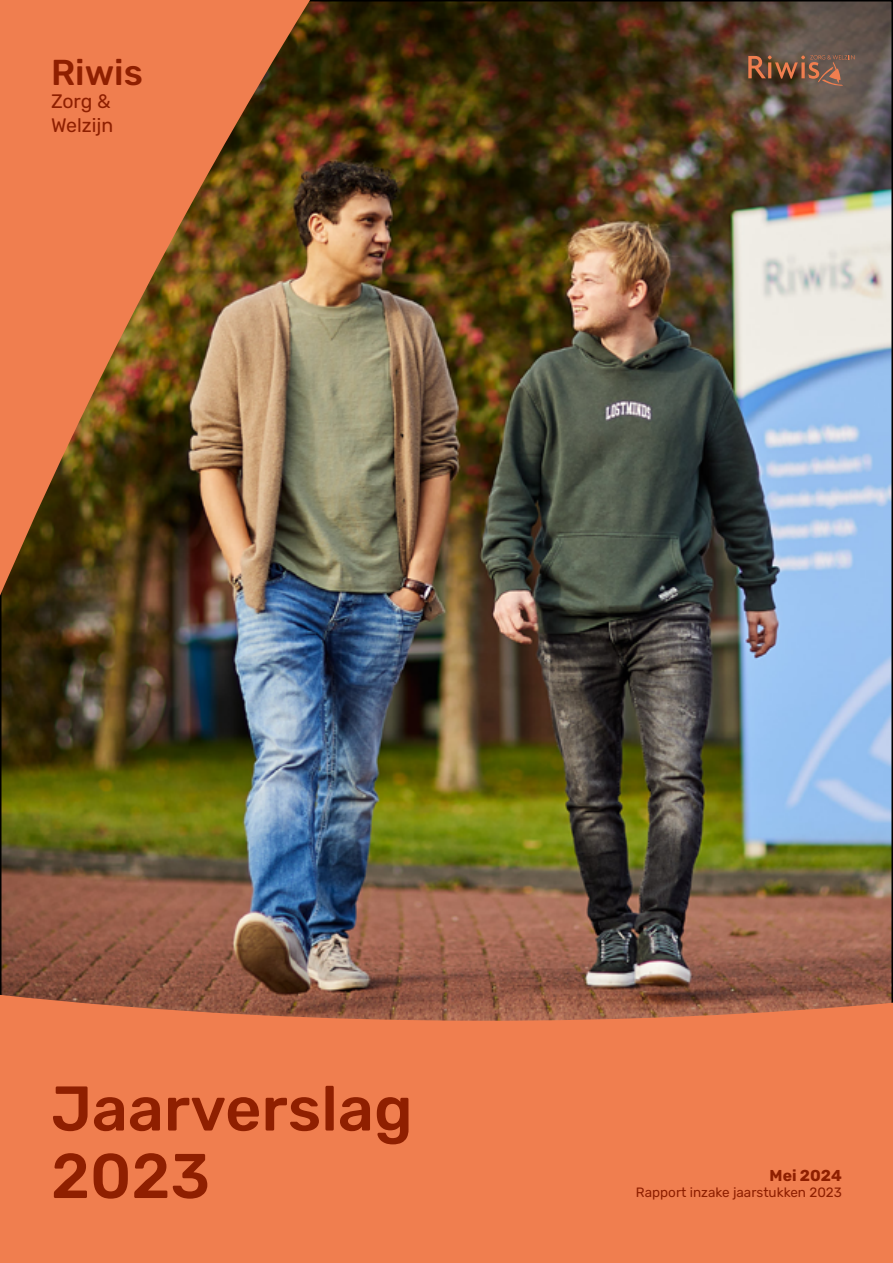
<style>
.page{position:relative;width:893px;height:1263px;background:#fff}
.page>*{position:absolute;margin:0;border:0;box-sizing:border-box;transform-origin:0 0}
.t1{font:500 63px/67.5px "Rubik";color:#8f1f00}
.t2{font:500 36px "Rubik";color:#8f1f00}
.t3{font:19.5px/23.4px "Rubik";color:#8f1f00}
.t4{font:700 15.75px "Rubik";color:#8f1f00}
.t5{font:13.5px "Rubik";color:#8f1f00}
</style>
<div class="page">
<img style="left:3px;top:3px;width:887px;height:992px">
<img style="left:0;top:0;width:310px;height:619px">
<div style="left:0;top:995px;width:893px;height:268px;background:#f07e4f"></div>
<svg style="left:748px;top:55px;width:107px;height:31px;background:#7d5742"></svg>
<h2 class="t2" style="left:51px;top:52px;width:93px">Riwis</h2>
<h3 class="t3" style="left:51px;top:90px;width:64px">Zorg &amp;<br>Welzijn</h3>
<h1 class="t1" style="left:51px;top:1076px;width:363px">Jaarverslag<br>2023</h1>
<p class="t4" style="left:770px;top:1166px;width:74px">Mei 2024</p>
<p class="t5" style="left:636px;top:1185px;width:208px">Rapport inzake jaarstukken 2023</p>
</div>
